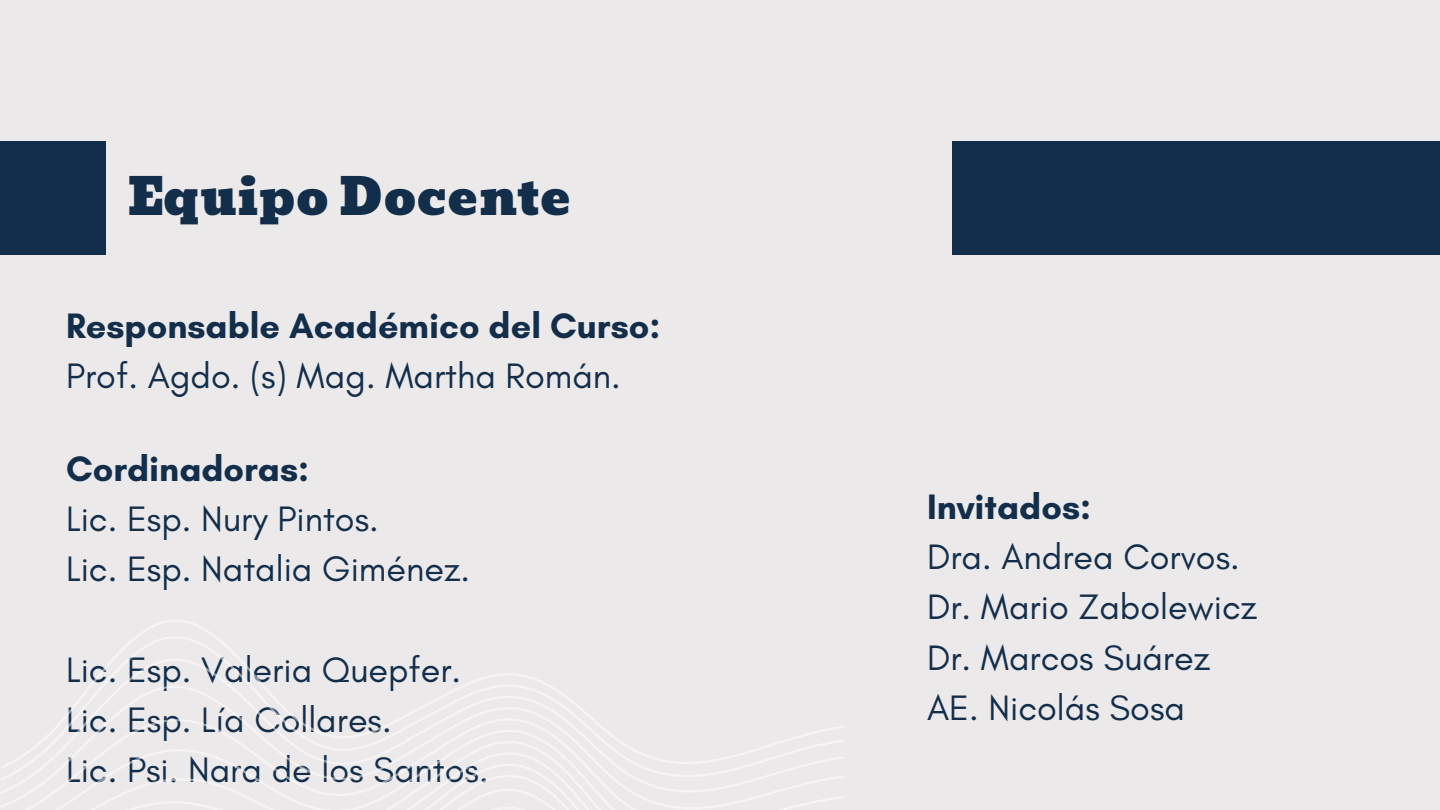
<style>
.page{position:relative;width:1440px;height:810px;background:#ece9ea}
.page>*{position:absolute;margin:0;border:0;box-sizing:border-box;transform-origin:0 0}
.t1{font:50px "Bevan";color:#132e4b}
.t2{font:36px "Glacial Indifference";color:#132e4b}
.t3{font:700 36px "Glacial Indifference";color:#132e4b}
</style>
<div class="page">
<div style="left:0;top:141px;width:105px;height:114px;background:#132e4b"></div>
<div style="left:952px;top:141px;width:488px;height:114px;background:#132e4b"></div>
<h1 class="t1" style="left:127px;top:157px;width:446px">Equipo Docente</h1>
<p class="t3" style="left:66px;top:304px;width:596px">Responsable Académico del Curso:</p>
<p class="t2" style="left:66px;top:354px;width:556px">Prof. Agdo. (s) Mag. Martha Román.</p>
<p class="t3" style="left:66px;top:447px;width:245px">Cordinadoras:</p>
<p class="t2" style="left:66px;top:497px;width:314px">Lic. Esp. Nury Pintos.</p>
<p class="t2" style="left:66px;top:547px;width:406px">Lic. Esp. Natalia Giménez.</p>
<p class="t2" style="left:66px;top:648px;width:397px">Lic. Esp. Valeria Quepfer.</p>
<p class="t2" style="left:66px;top:698px;width:327px">Lic. Esp. Lía Collares.</p>
<p class="t2" style="left:66px;top:748px;width:424px">Lic. Psi. Nara de los Santos.</p>
<p class="t3" style="left:927px;top:485px;width:166px">Invitados:</p>
<p class="t2" style="left:927px;top:535px;width:314px">Dra. Andrea Corvos.</p>
<p class="t2" style="left:927px;top:585px;width:332px">Dr. Mario Zabolewicz</p>
<p class="t2" style="left:927px;top:635px;width:285px">Dr. Marcos Suárez</p>
<p class="t2" style="left:927px;top:686px;width:259px">AE. Nicolás Sosa</p>
</div>
